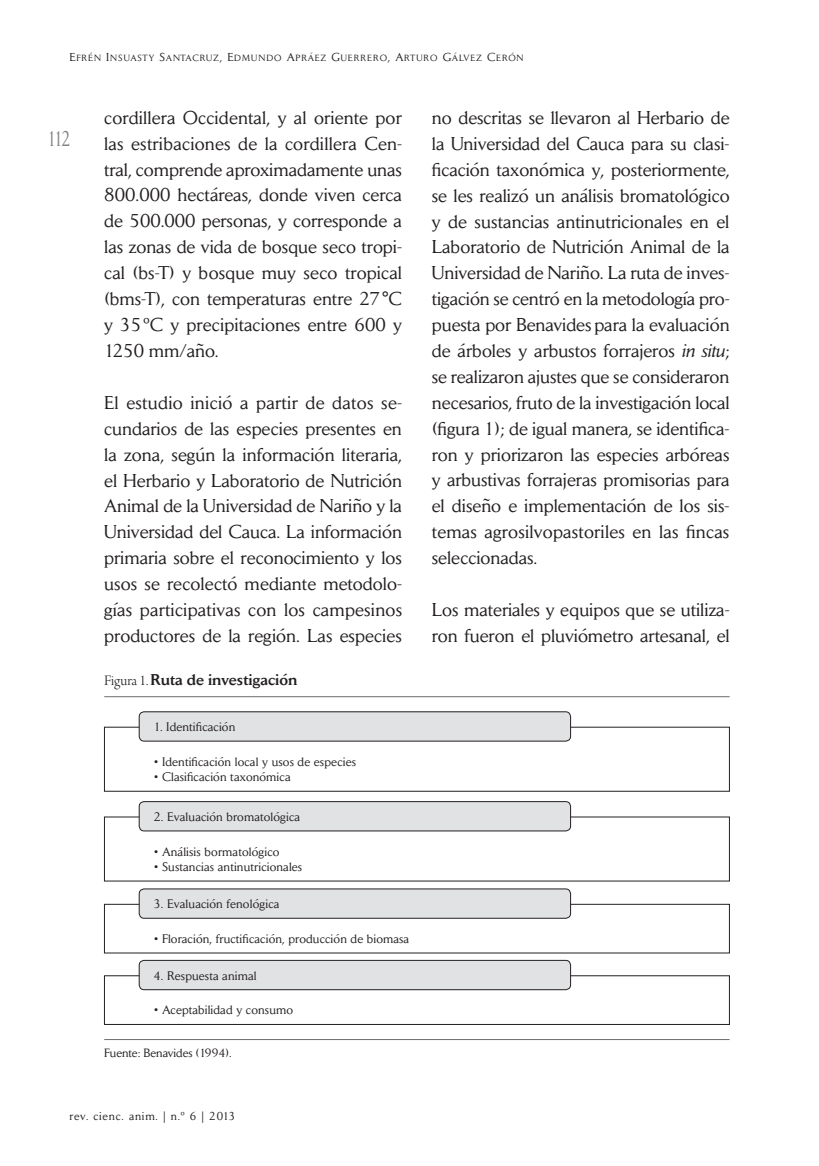
<style>
.page{position:relative;width:819px;height:1166px;background:#fff}
.page>*{position:absolute;margin:0;border:0;box-sizing:border-box;transform-origin:0 0}
.t1{font:21px "Daily News";color:#808285;scale:.75 1}
.t2{font:18.38px/25.9px "Daily News";color:#231f20;text-align:justify}
.t3{font:500 15.4px "Daily News";color:#231f20}
.t4{font:12.25px "Daily News";letter-spacing:.01em;color:#231f20}
.t5{font:11.9px "Daily News";color:#231f20}
.t6{font:11.38px "Daily News";letter-spacing:.065em;color:#231f20}
.t7{font:8.92px "Daily News";letter-spacing:.105em;color:#231f20}
.s1{font-size:11.38px}
.s2{font-family:"Arno Pro Light Display";font-weight:400}
.s3{font-style:italic}
</style>
<div class="page">
<hr style="left:104px;top:696px;width:625px;height:1px;background:#6c6d70">
<hr style="left:104px;top:1039px;width:625px;height:1px;background:#6c6d70">
<div style="left:139px;top:712px;width:431px;height:29px;background:#e1e2e4;border-radius:5px"></div>
<div style="left:139px;top:711px;width:431px;height:30px;border:1px solid #231f20;border-radius:5px"></div>
<div style="left:139px;top:801px;width:431px;height:30px;background:#e1e2e4;border-radius:5px"></div>
<div style="left:139px;top:801px;width:431px;height:30px;border:1px solid #231f20;border-radius:5px"></div>
<div style="left:139px;top:889px;width:431px;height:29px;background:#e1e2e4;border-radius:5px"></div>
<div style="left:139px;top:889px;width:431px;height:29px;border:1px solid #231f20;border-radius:5px"></div>
<div style="left:139px;top:960px;width:431px;height:30px;background:#e1e2e4;border-radius:5px"></div>
<div style="left:139px;top:960px;width:431px;height:30px;border:1px solid #231f20;border-radius:5px"></div>
<p class="t7" style="left:69px;top:52px;width:455px"><span class="s1">E</span>FRÉN <span class="s1">I</span>NSUASTY <span class="s1">S</span>ANTACRUZ<span class="s1">, E</span>DMUNDO <span class="s1">A</span>PRÁEZ <span class="s1">G</span>UERRERO<span class="s1">, A</span>RTURO <span class="s1">G</span>ÁLVEZ <span class="s1">C</span>ERÓN</p>
<p class="t1" style="left:47px;top:126px;width:32px">112</p>
<p class="t2" style="left:104px;top:104px;width:299px">cordillera Occidental, y al oriente por las estribaciones de la cordillera Cen&shy;tral, comprende aproximadamente unas 800.000 hectáreas, donde viven cerca de 500.000 personas, y corresponde a las zonas de vida de bosque seco tropi&shy;cal (bs-T) y bosque muy seco tropical (bms-T), con temperaturas entre 27°C y 35ºC y precipitaciones entre 600 y 1250 mm/año.</p>
<p class="t2" style="left:104px;top:389px;width:299px">El estudio inició a partir de datos se&shy;cundarios de las especies presentes en la zona, según la información literaria, el Herbario y Laboratorio de Nutrición Animal de la Universidad de Nariño y la Universidad del Cauca. La información primaria sobre el reconocimiento y los usos se recolectó mediante metodolo&shy;gías participativas con los campesinos productores de la región. Las especies</p>
<p class="t3" style="left:104px;top:670px;width:195px"><span class="s2">Figura 1.</span> Ruta de investigación</p>
<p class="t4" style="left:154px;top:719px;width:83px">1. Identificación</p>
<p class="t4" style="left:154px;top:755px;width:203px">• Identificación local y usos de especies</p>
<p class="t4" style="left:154px;top:769px;width:138px">• Clasificación taxonómica</p>
<p class="t4" style="left:154px;top:809px;width:148px">2. Evaluación bromatológica</p>
<p class="t4" style="left:154px;top:844px;width:127px">• Análisis bormatológico</p>
<p class="t4" style="left:154px;top:859px;width:149px">• Sustancias antinutricionales</p>
<p class="t4" style="left:154px;top:897px;width:127px">3. Evaluación fenológica</p>
<p class="t4" style="left:154px;top:931px;width:256px">• Floración, fructificación, producción de biomasa</p>
<p class="t4" style="left:154px;top:968px;width:104px">4. Respuesta animal</p>
<p class="t4" style="left:154px;top:1002px;width:140px">• Aceptabilidad y consumo</p>
<p class="t5" style="left:104px;top:1045px;width:129px">Fuente: Benavides (1994).</p>
<p class="t6" style="left:69px;top:1109px;width:167px">rev. cienc. anim. | n.º 6 | 2013</p>
<p class="t2" style="left:432px;top:104px;width:299px">no descritas se llevaron al Herbario de la Universidad del Cauca para su clasi&shy;ficación taxonómica y, posteriormente, se les realizó un análisis bromatológico y de sustancias antinutricionales en el Laboratorio de Nutrición Animal de la Universidad de Nariño. La ruta de inves&shy;tigación se centró en la metodología pro&shy;puesta por Benavides para la evaluación de árboles y arbustos forrajeros <span class="s3">in situ</span>; se realizaron ajustes que se consideraron necesarios, fruto de la investigación local (figura 1); de igual manera, se identifica&shy;ron y priorizaron las especies arbóreas y arbustivas forrajeras promisorias para el diseño e implementación de los sis&shy;temas agrosilvopastoriles en las fincas seleccionadas.</p>
<p class="t2" style="left:432px;top:596px;width:299px">Los materiales y equipos que se utiliza&shy;ron fueron el pluviómetro artesanal, el</p>
</div>
